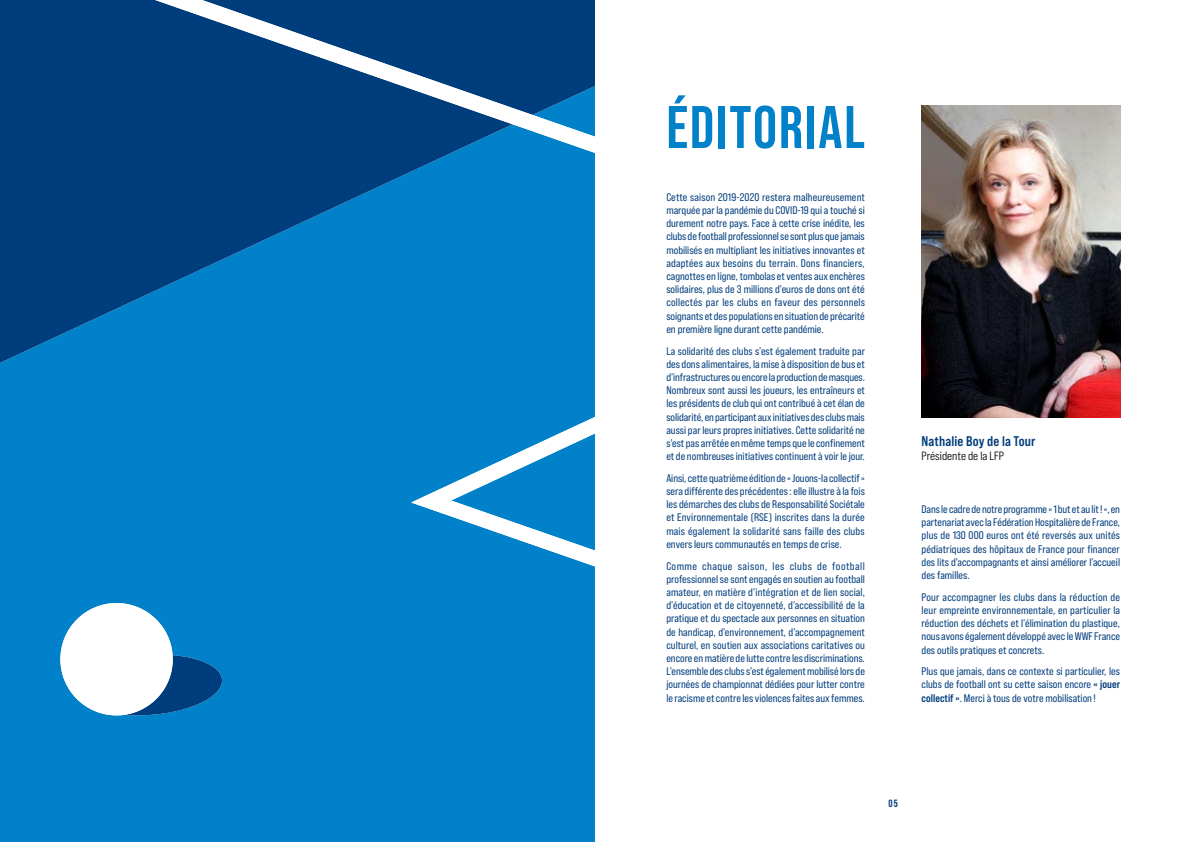
<style>
.page{position:relative;width:1191px;height:842px;background:#fff}
.page>*{position:absolute;margin:0;border:0;box-sizing:border-box;transform-origin:0 0}
.t1{font:700 60px "Bebas Neue Pro";letter-spacing:.03em;color:#0081c9}
.t2{font:14px "Bebas Neue Pro Sm E Bd";letter-spacing:.01em;color:#003d7c}
.t3{font:12px "Bebas Neue Pro Sm E Md";color:#000}
.t4{font:11px/13.2px "Bebas Neue Pro Sm E Rg";color:#003d7c;text-align:justify}
.t5{font:700 10.5px "Bebas Neue Pro";color:#003d7c}
.s1{font-family:"Bebas Neue Pro Sm E Bd"}
</style>
<div class="page">
<div style="left:0;top:363px;width:119px;height:479px;background:#0081c9"></div>
<svg style="left:0;top:0;width:119px;height:363px;background:#004281"></svg>
<svg style="left:119px;top:0;width:476px;height:842px;background:#0875b9"></svg>
<svg style="left:60px;top:603px;width:169px;height:114px"></svg>
<img style="left:921px;top:106px;width:199px;height:312px">
<h1 class="t1" style="left:666px;top:93px;width:200px">ÉDITORIAL</h1>
<p class="t4" style="left:666px;top:190px;width:200px">Cette saison 2019-2020 restera malheureusement marquée par la pandémie du COVID-19 qui a touché si durement notre pays. Face à cette crise inédite, les clubs de football professionnel se sont plus que jamais mobilisés en multipliant les initiatives innovantes et adaptées aux besoins du terrain. Dons financiers, cagnottes en ligne, tombolas et ventes aux enchères solidaires, plus de 3 millions d’euros de dons ont été collectés par les clubs en faveur des personnels soignants et des populations en situation de précarité en première ligne durant cette pandémie.</p>
<p class="t4" style="left:666px;top:344px;width:200px">La solidarité des clubs s’est également traduite par des dons alimentaires, la mise à disposition de bus et d’infrastructures ou encore la production de masques.<br>Nombreux sont aussi les joueurs, les entraîneurs et les présidents de club qui ont contribué à cet élan de solidarité, en participant aux initiatives des clubs mais aussi par leurs propres initiatives. Cette solidarité ne s’est pas arrêtée en même temps que le confinement et de nombreuses initiatives continuent à voir le jour.</p>
<p class="t4" style="left:666px;top:471px;width:200px">Ainsi, cette quatrième édition de « Jouons-la collectif » sera différente des précédentes : elle illustre à la fois les démarches des clubs de Responsabilité Sociétale et Environnementale (RSE) inscrites dans la durée mais également la solidarité sans faille des clubs envers leurs communautés en temps de crise.</p>
<p class="t4" style="left:666px;top:559px;width:200px">Comme chaque saison, les clubs de football professionnel se sont engagés en soutien au football amateur, en matière d’intégration et de lien social, d’éducation et de citoyenneté, d’accessibilité de la pratique et du spectacle aux personnes en situation de handicap, d’environnement, d’accompagnement culturel, en soutien aux associations caritatives ou encore en matière de lutte contre les discriminations.<br>L’ensemble des clubs s’est également mobilisé lors de journées de championnat dédiées pour lutter contre le racisme et contre les violences faites aux femmes.</p>
<p class="t2" style="left:921px;top:433px;width:115px">Nathalie Boy de la Tour</p>
<p class="t3" style="left:921px;top:449px;width:84px">Présidente de la LFP</p>
<p class="t4" style="left:921px;top:502px;width:200px">Dans le cadre de notre programme « 1 but et au lit! », en partenariat avec la Fédération Hospitalière de France, plus de 130 000 euros ont été reversés aux unités pédiatriques des hôpitaux de France pour financer des lits d’accompagnants et ainsi améliorer l’accueil des familles.</p>
<p class="t4" style="left:921px;top:590px;width:200px">Pour accompagner les clubs dans la réduction de leur empreinte environnementale, en particulier la réduction des déchets et l’élimination du plastique, nous avons également développé avec le WWF France des outils pratiques et concrets.</p>
<p class="t4" style="left:921px;top:665px;width:200px">Plus que jamais, dans ce contexte si particulier, les clubs de football ont su cette saison encore <span class="s1">« jouer collectif »</span>. Merci à tous de votre mobilisation !</p>
<p class="t5" style="left:888px;top:797px;width:11px">05</p>
</div>
